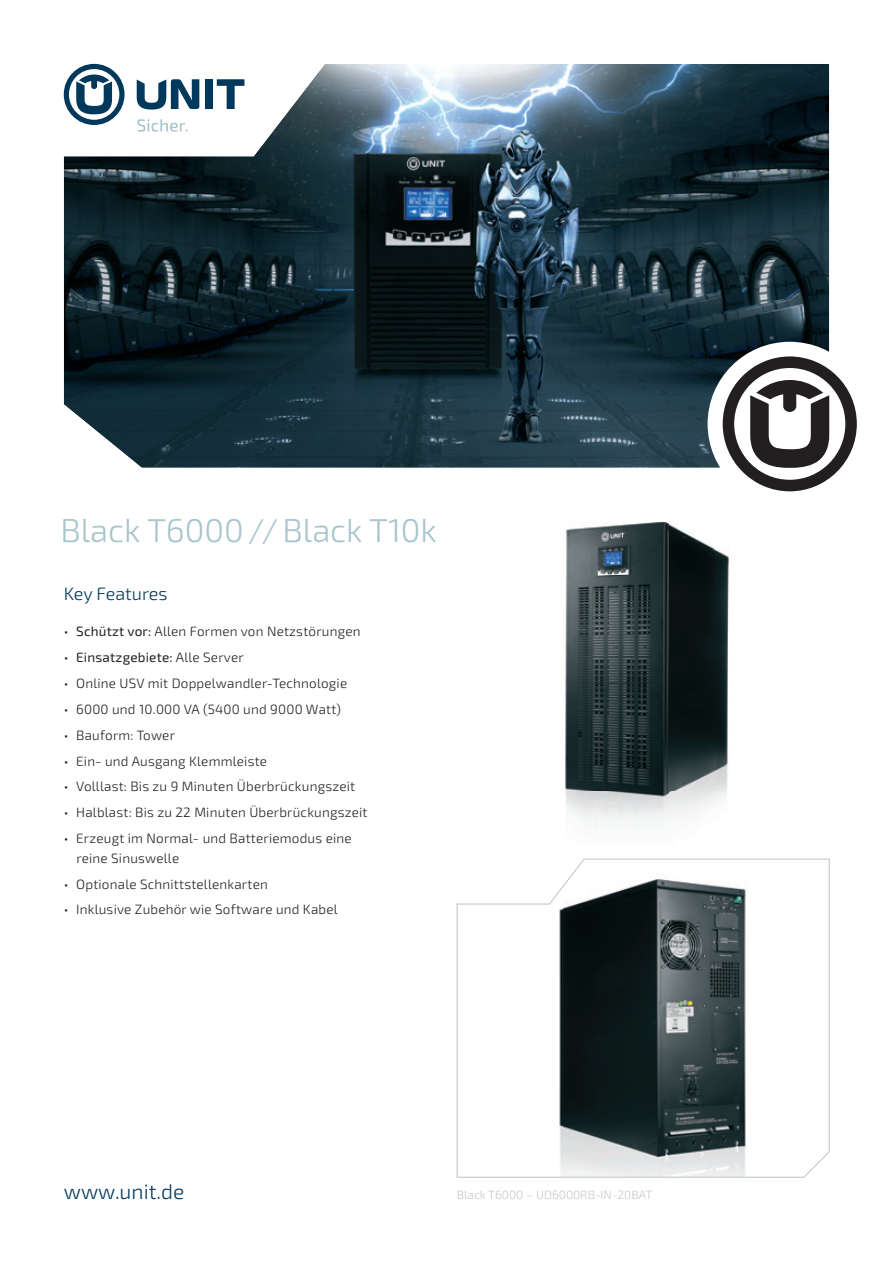
<style>
.page{position:relative;width:893px;height:1263px;background:#fff}
.page>*{position:absolute;margin:0;border:0;box-sizing:border-box;transform-origin:0 0}
.t1{font:300 33px "Exo 2";color:#a8c4cc}
.t2{font:300 21px "Exo 2";color:#00395c}
.t3{font:300 18px "Exo 2";color:#00395c}
.t4{font:300 13.5px/19.5px "Exo 2";letter-spacing:.015em;color:#231f20}
.t5{font:13.5px "Exo 2";letter-spacing:.015em;color:#231f20}
.t6{font:300 12px "Exo 2";color:#c7c8ca}
.s1{font-weight:400}
.s2{font-weight:300}
</style>
<div class="page">
<img style="left:565px;top:522px;width:164px;height:303px">
<svg style="left:456px;top:858px;width:374px;height:320px"></svg>
<img style="left:64px;top:64px;width:765px;height:404px">
<div style="left:707px;top:342px;width:165px;height:164px;background:#fff;border-radius:50%"></div>
<svg style="left:723px;top:356px;width:134px;height:135px"></svg>
<svg style="left:64px;top:64px;width:61px;height:61px"></svg>
<div style="left:205px;top:79px;width:8px;height:30px;background:#00395c"></div>
<svg style="left:217px;top:79px;width:27px;height:30px"></svg>
<svg style="left:137px;top:79px;width:62px;height:31px"></svg>
<svg style="left:137px;top:119px;width:50px;height:13px"></svg>
<h1 class="t1" style="left:60px;top:519px;width:378px">Black T6000 // Black T10k</h1>
<h3 class="t3" style="left:64px;top:587px;width:105px">Key Features</h3>
<p class="t4" style="left:64px;top:623px;width:298px">• <span class="s1">Schützt vor:</span> Allen Formen von Netzstörungen</p>
<p class="t5" style="left:64px;top:652px;width:182px"><span class="s2">•</span> Einsatzgebiete: <span class="s2">Alle Server</span></p>
<p class="t4" style="left:64px;top:675px;width:285px">• Online USV mit Doppelwandler-Technologie</p>
<p class="t4" style="left:64px;top:701px;width:279px">• 6000 und 10.000 VA (5400 und 9000 Watt)</p>
<p class="t4" style="left:64px;top:727px;width:113px">• Bauform: Tower</p>
<p class="t4" style="left:64px;top:753px;width:205px">• Ein- und Ausgang Klemmleiste</p>
<p class="t4" style="left:64px;top:778px;width:293px">• Volllast: Bis zu 9 Minuten Überbrückungszeit</p>
<p class="t4" style="left:64px;top:804px;width:305px">• Halblast: Bis zu 22 Minuten Überbrückungszeit</p>
<p class="t4" style="left:76px;top:830px;width:277px;text-indent:-13px">• Erzeugt im Normal- und Batteriemodus eine reine Sinuswelle</p>
<p class="t4" style="left:64px;top:876px;width:206px">• Optionale Schnittstellenkarten</p>
<p class="t4" style="left:64px;top:901px;width:276px">• Inklusive Zubehör wie Software und Kabel</p>
<h2 class="t2" style="left:64px;top:1184px;width:122px">www.unit.de</h2>
<p class="t6" style="left:457px;top:1191px;width:197px">Black T6000 – UD6000RB-IN-20BAT</p>
</div>
